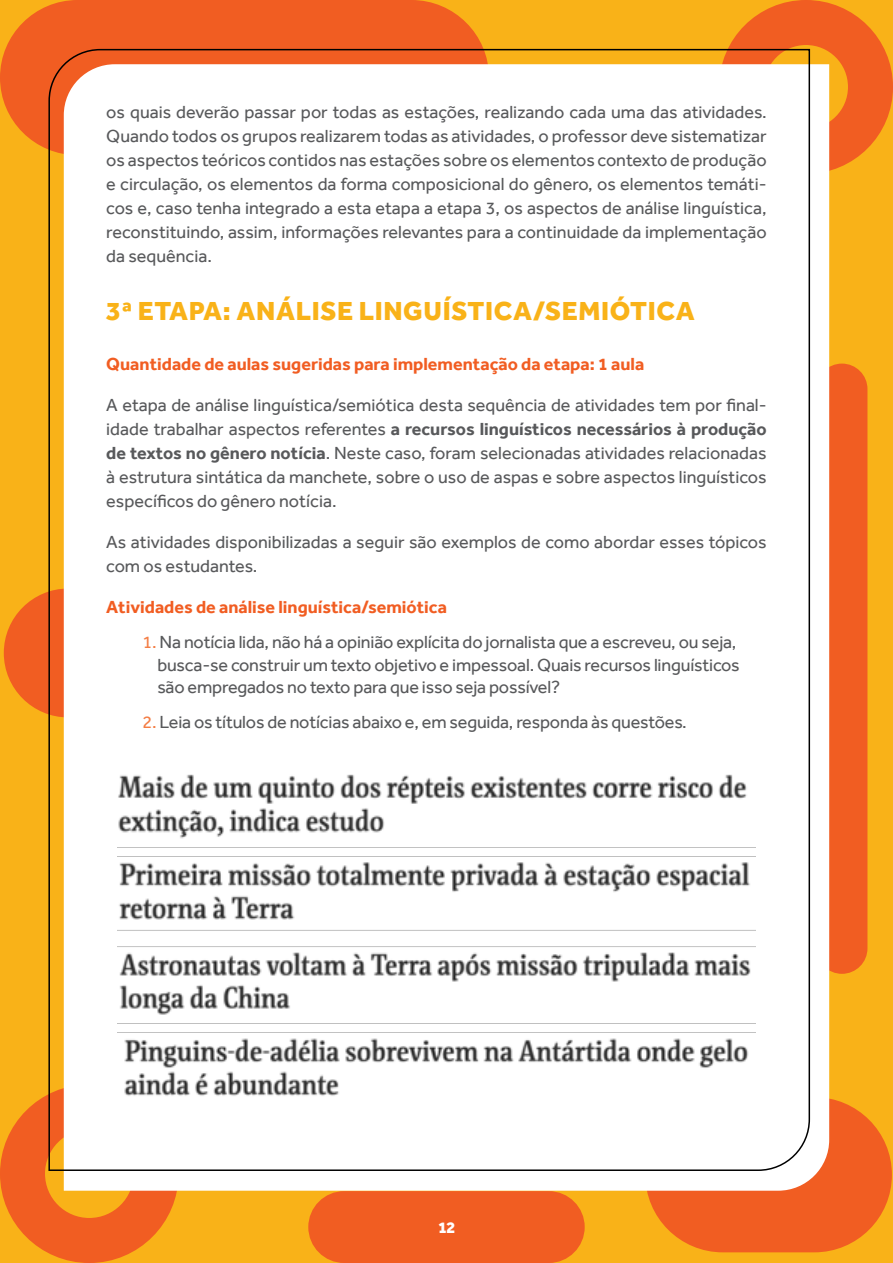
<style>
.page{position:relative;width:893px;height:1263px;background:#f9b218}
.page>*{position:absolute;margin:0;border:0;box-sizing:border-box;transform-origin:0 0}
.t1{font:800 27px "Effra";letter-spacing:.025em;color:#f9b218}
.t2{font:18px/24px "Effra";letter-spacing:-.01em;color:#58595b;text-align:justify}
.t3{font:700 18px "Effra";color:#f15d22}
.t4{font:800 16.5px "Effra";color:#fff}
.s1{font-weight:700}
.s2{color:#f47d44}
</style>
<div class="page">
<div style="left:0;top:0;width:489px;height:155px;background:#f15d22;border-radius:78px"></div>
<div style="left:645px;top:1097px;width:247px;height:155px;background:#f15d22;border-radius:78px"></div>
<div style="left:816px;top:364px;width:51px;height:610px;background:#f15d22;border-radius:26px"></div>
<div style="left:308px;top:1191px;width:277px;height:72px;background:#f15d22;border-radius:36px"></div>
<div style="left:719px;top:0;width:174px;height:174px;border:45px solid #f15d22;border-radius:50%"></div>
<div style="left:0;top:1084px;width:179px;height:179px;border:45px solid #f15d22;border-radius:50%"></div>
<div style="left:4px;top:588px;width:129px;height:129px;background:#f15d22;border-radius:50%"></div>
<div style="left:64px;top:64px;width:765px;height:1127px;background:#fff"></div>
<div style="left:48px;top:48px;width:763px;height:1124px;background:#fff"></div>
<img style="left:118px;top:770px;width:637px;height:340px">
<p class="t2" style="left:106px;top:100px;width:662px">os quais deverão passar por todas as estações, realizando cada uma das atividades.<br>Quando todos os grupos realizarem todas as atividades, o professor deve sistematizar os aspectos teóricos contidos nas estações sobre os elementos contexto de produção e circulação, os elementos da forma composicional do gênero, os elementos temáti&shy;cos e, caso tenha integrado a esta etapa a etapa 3, os aspectos de análise linguística, reconstituindo, assim, informações relevantes para a continuidade da implementação da sequência.</p>
<h1 class="t1" style="left:106px;top:294px;width:590px">3ª ETAPA: ANÁLISE LINGUÍSTICA/SEMIÓTICA</h1>
<p class="t3" style="left:106px;top:353px;width:540px">Quantidade de aulas sugeridas para implementação da etapa: 1 aula</p>
<p class="t2" style="left:106px;top:393px;width:662px">A etapa de análise linguística/semiótica desta sequência de atividades tem por final&shy;idade trabalhar aspectos referentes <span class="s1">a recursos linguísticos necessários à produção de textos no gênero notícia</span>. Neste caso, foram selecionadas atividades relacionadas à estrutura sintática da manchete, sobre o uso de aspas e sobre aspectos linguísticos específicos do gênero notícia.</p>
<p class="t2" style="left:106px;top:530px;width:662px">As atividades disponibilizadas a seguir são exemplos de como abordar esses tópicos com os estudantes.</p>
<p class="t3" style="left:106px;top:596px;width:342px">Atividades de análise linguística/semiótica</p>
<p class="t2" style="left:157px;top:631px;width:584px;line-height:22.5px;text-align:left;text-indent:-15px"><span class="s2">1.</span> Na notícia lida, não há a opinião explícita do jornalista que a escreveu, ou seja, busca-se construir um texto objetivo e impessoal. Quais recursos linguísticos são empregados no texto para que isso seja possível?</p>
<p class="t2" style="left:142px;top:710px;width:546px"><span class="s2">2.</span> Leia os títulos de notícias abaixo e, em seguida, responda às questões.</p>
<p class="t4" style="left:439px;top:1217px;width:18px">12</p>
</div>
